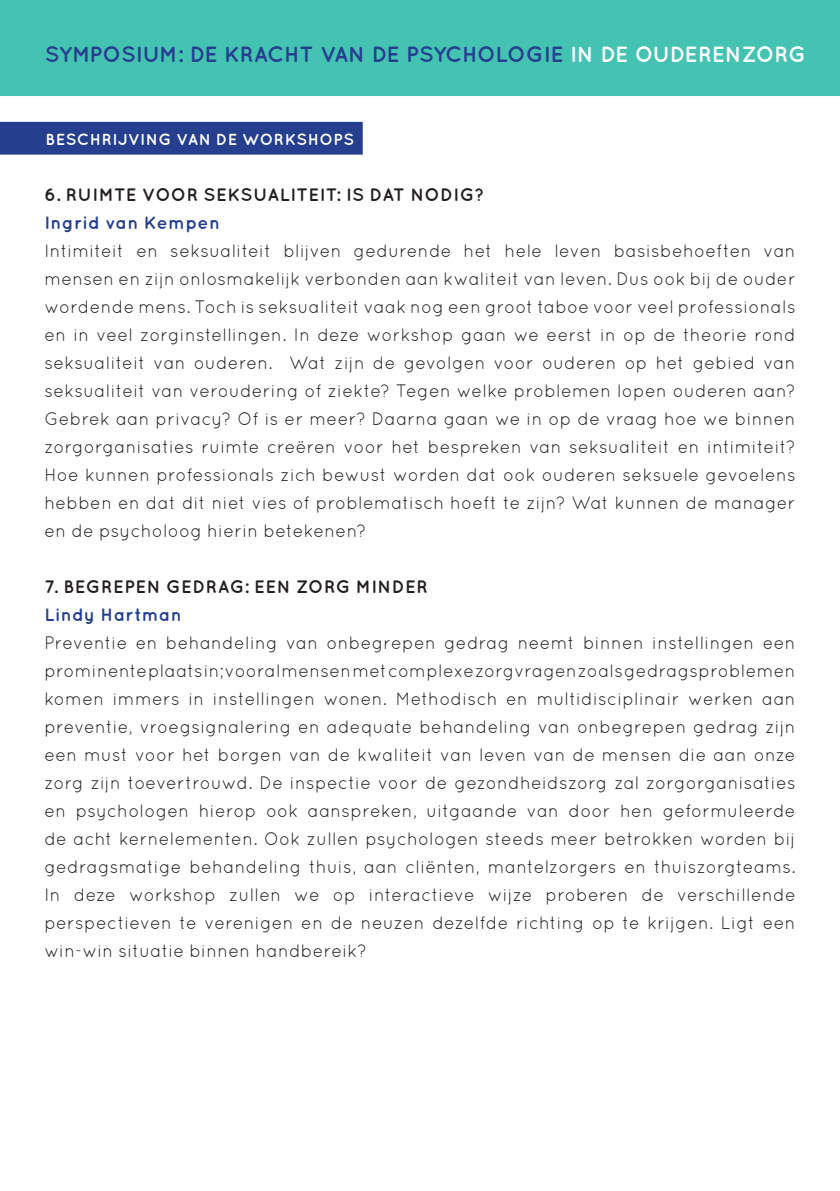
<style>
.page{position:relative;width:840px;height:1191px;background:#fff}
.page>*{position:absolute;margin:0;border:0;box-sizing:border-box;transform-origin:0 0}
.t1{font:700 22px "Quicksand";color:#253f8e}
.t2{font:18px/28px "Quicksand";letter-spacing:.02em;color:#231f20;text-align:justify}
.t3{font:700 18px "Quicksand";letter-spacing:.025em;color:#231f20}
.t4{font:700 18px "Quicksand";letter-spacing:.02em;color:#253f8e}
.t5{font:700 16px "Quicksand";letter-spacing:.035em;color:#fff}
.s1{color:#fff}
</style>
<div class="page">
<div style="left:0;top:0;width:839px;height:96px;background:#44c2b2"></div>
<div style="left:0;top:122px;width:362px;height:33px;background:#253f8e"></div>
<p class="t1" style="left:45px;top:41px;width:762px">SYMPOSIUM: DE KRACHT VAN DE PSYCHOLOGIE <span class="s1">IN DE OUDERENZORG</span></p>
<p class="t5" style="left:45px;top:130px;width:310px">BESCHRIJVING VAN DE WORKSHOPS</p>
<p class="t3" style="left:44px;top:184px;width:441px">6. RUIMTE VOOR SEKSUALITEIT: IS DAT NODIG?</p>
<p class="t4" style="left:44px;top:212px;width:177px">Ingrid van Kempen</p>
<p class="t2" style="left:44px;top:236px;width:752px">Intimiteit en seksualiteit blijven gedurende het hele leven basisbehoeften van mensen en zijn onlosmakelijk verbonden aan kwaliteit van leven. Dus ook bij de ouder wordende mens. Toch is seksualiteit vaak nog een groot taboe voor veel professionals en in veel zorginstellingen. In deze workshop gaan we eerst in op de theorie rond seksualiteit van ouderen. Wat zijn de gevolgen voor ouderen op het gebied van seksualiteit van veroudering of ziekte? Tegen welke problemen lopen ouderen aan?<br>Gebrek aan privacy? Of is er meer? Daarna gaan we in op de vraag hoe we binnen zorgorganisaties ruimte creëren voor het bespreken van seksualiteit en intimiteit?<br>Hoe kunnen professionals zich bewust worden dat ook ouderen seksuele gevoelens hebben en dat dit niet vies of problematisch hoeft te zijn? Wat kunnen de manager en de psycholoog hierin betekenen?</p>
<p class="t3" style="left:44px;top:576px;width:385px">7. BEGREPEN GEDRAG: EEN ZORG MINDER</p>
<p class="t4" style="left:44px;top:604px;width:139px">Lindy Hartman</p>
<p class="t2" style="left:44px;top:628px;width:752px">Preventie en behandeling van onbegrepen gedrag neemt binnen instellingen een prominente plaats in; vooral mensen met complexe zorgvragen zoals gedragsproblemen komen immers in instellingen wonen. Methodisch en multidisciplinair werken aan preventie, vroegsignalering en adequate behandeling van onbegrepen gedrag zijn een must voor het borgen van de kwaliteit van leven van de mensen die aan onze zorg zijn toevertrouwd. De inspectie voor de gezondheidszorg zal zorgorganisaties en psychologen hierop ook aanspreken, uitgaande van door hen geformuleerde de acht kernelementen. Ook zullen psychologen steeds meer betrokken worden bij gedragsmatige behandeling thuis, aan cliënten, mantelzorgers en thuiszorgteams.<br>In deze workshop zullen we op interactieve wijze proberen de verschillende perspectieven te verenigen en de neuzen dezelfde richting op te krijgen. Ligt een win-win situatie binnen handbereik?</p>
</div>
